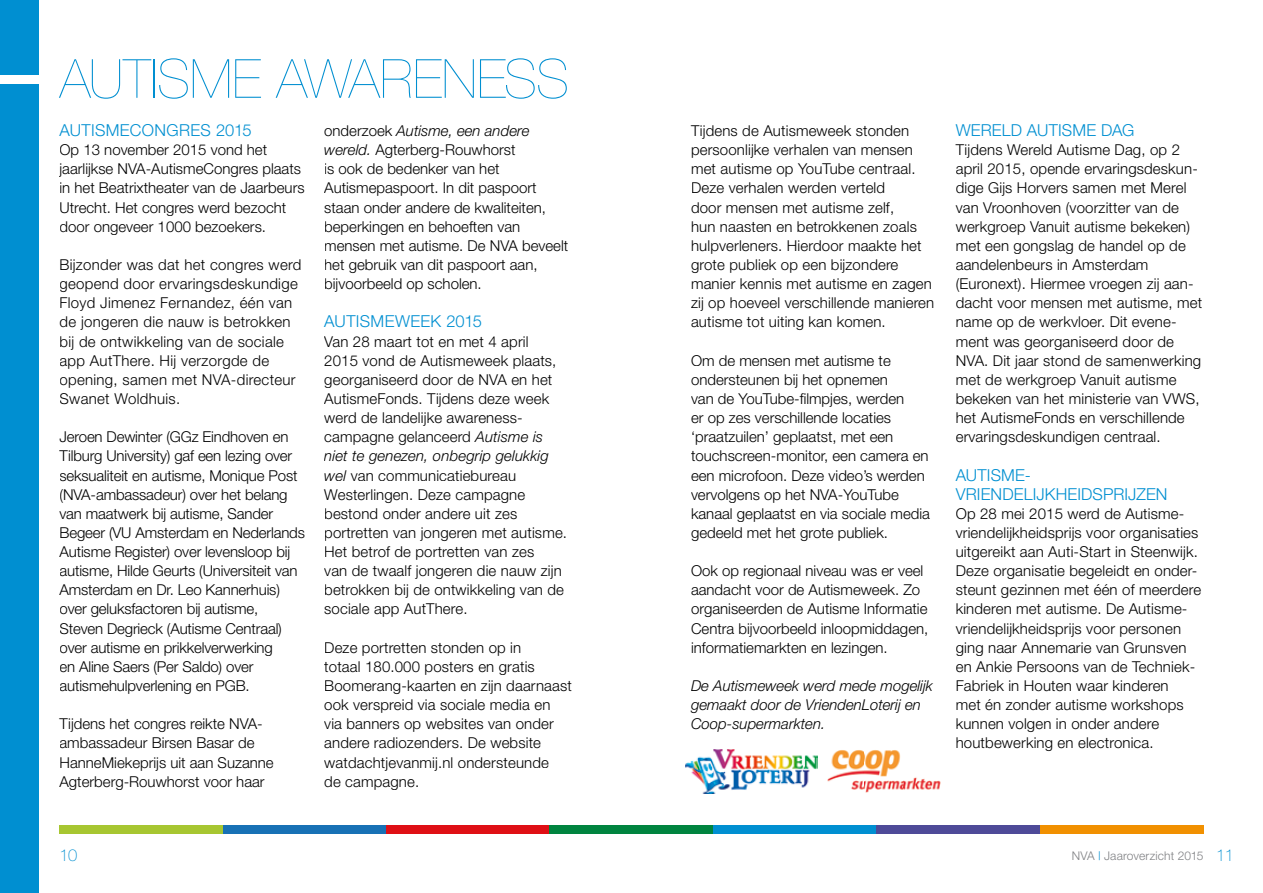
<style>
.page{position:relative;width:1263px;height:893px;background:#fff}
.page>*{position:absolute;margin:0;border:0;box-sizing:border-box;transform-origin:0 0}
.t1{font:200 54px "Helvetica Neue";letter-spacing:-.005em;color:#008fd1}
.t2{font:300 16.5px/19.2px "Helvetica Neue";letter-spacing:.01em;color:#008fd1}
.t3{font:100 16.5px "Helvetica Neue";color:#008fd1}
.t4{font:300 15px/19.2px "Helvetica Neue";letter-spacing:.01em;color:#000}
.t5{font:300 15px/19.2px "Helvetica Neue";letter-spacing:-.01em;color:#000}
.t6{font:italic 300 15px/19.2px "Helvetica Neue";color:#000}
.t7{font:300 12px "Helvetica Neue";letter-spacing:.01em;color:#808184}
.s1{font-style:italic}
.s2{color:#008fd1}
.s3{font-weight:100;font-size:16.5px;color:#008fd1}
</style>
<div class="page">
<img style="left:685px;top:749px;width:132px;height:44px">
<img style="left:827px;top:750px;width:114px;height:43px">
<div style="left:60px;top:825px;width:163px;height:8px;background:#a7c631"></div>
<div style="left:223px;top:825px;width:163px;height:8px;background:#1871b5"></div>
<div style="left:386px;top:825px;width:164px;height:8px;background:#df0f15"></div>
<div style="left:550px;top:825px;width:163px;height:8px;background:#00843f"></div>
<div style="left:713px;top:825px;width:164px;height:8px;background:#008fd1"></div>
<div style="left:877px;top:825px;width:163px;height:8px;background:#4e4a98"></div>
<div style="left:1040px;top:825px;width:163px;height:8px;background:#f19000"></div>
<div style="left:0;top:0;width:38px;height:893px;background:#008fd1"></div>
<div style="left:0;top:75px;width:38px;height:9px;background:#fff"></div>
<h1 class="t1" style="left:60px;top:48px;width:511px">AUTISME AWARENESS</h1>
<p class="t2" style="left:60px;top:120px;width:194px">AUTISMECONGRES 2015</p>
<p class="t4" style="left:60px;top:140px;width:247px">Op 13 november 2015 vond het jaarlijkse NVA-AutismeCongres plaats in het Beatrixtheater van de Jaarbeurs Utrecht. Het congres werd bezocht door ongeveer 1000 bezoekers.</p>
<p class="t4" style="left:60px;top:255px;width:243px">Bijzonder was dat het congres werd geopend door ervaringsdeskundige<br>Floyd Jimenez Fernandez, één van de jongeren die nauw is betrokken bij de ontwikkeling van de sociale app AutThere. Hij verzorgde de opening, samen met NVA-directeur<br>Swanet Woldhuis.</p>
<p class="t5" style="left:60px;top:427px;width:247px">Jeroen Dewinter (GGz Eindhoven en Tilburg University) gaf een lezing over seksualiteit en autisme, Monique Post (NVA-ambassadeur) over het belang van maatwerk bij autisme, Sander Begeer (VU Amsterdam en Nederlands Autisme Register) over levensloop bij autisme, Hilde Geurts (Universiteit van Amsterdam en Dr. Leo Kannerhuis) over geluksfactoren bij autisme, Steven Degrieck (Autisme Centraal) over autisme en prikkelverwerking<br>en Aline Saers (Per Saldo) over autismehulpverlening en PGB.</p>
<p class="t4" style="left:60px;top:714px;width:216px">Tijdens het congres reikte NVA&shy;ambassadeur Birsen Basar de<br>HanneMiekeprijs uit aan Suzanne<br>Agterberg-Rouwhorst voor haar</p>
<p class="t4" style="left:324px;top:121px;width:245px">onderzoek <span class="s1">Autisme, een andere wereld.</span> Agterberg-Rouwhorst<br>is ook de bedenker van het<br>Autismepaspoort. In dit paspoort staan onder andere de kwaliteiten, beperkingen en behoeften van mensen met autisme. De NVA beveelt het gebruik van dit paspoort aan, bijvoorbeeld op scholen.</p>
<p class="t2" style="left:324px;top:312px;width:159px">AUTISMEWEEK 2015</p>
<p class="t4" style="left:324px;top:331px;width:244px">Van 28 maart tot en met 4 april<br>2015 vond de Autismeweek plaats, georganiseerd door de NVA en het<br>AutismeFonds. Tijdens deze week werd de landelijke awareness&shy;campagne gelanceerd <span class="s1">Autisme is niet te genezen, onbegrip gelukkig wel</span> van communicatiebureau<br>Westerlingen. Deze campagne bestond onder andere uit zes portretten van jongeren met autisme.<br>Het betrof de portretten van zes<br>van de twaalf jongeren die nauw zijn betrokken bij de ontwikkeling van de sociale app AutThere.</p>
<p class="t4" style="left:324px;top:637px;width:249px">Deze portretten stonden op in<br>totaal 180.000 posters en gratis<br>Boomerang-kaarten en zijn daarnaast ook verspreid via sociale media en via banners op websites van onder andere radiozenders. De website watdachtjevanmij.nl ondersteunde<br>de campagne.</p>
<p class="t4" style="left:691px;top:121px;width:245px">Tijdens de Autismeweek stonden persoonlijke verhalen van mensen met autisme op YouTube centraal.<br>Deze verhalen werden verteld<br>door mensen met autisme zelf,<br>hun naasten en betrokkenen zoals hulpverleners. Hierdoor maakte het grote publiek op een bijzondere manier kennis met autisme en zagen zij op hoeveel verschillende manieren autisme tot uiting kan komen.</p>
<p class="t4" style="left:691px;top:350px;width:240px">Om de mensen met autisme te ondersteunen bij het opnemen<br>van de YouTube-filmpjes, werden<br>er op zes verschillende locaties ‘praatzuilen’ geplaatst, met een touchscreen-monitor, een camera en een microfoon. Deze video’s werden vervolgens op het NVA-YouTube kanaal geplaatst en via sociale media gedeeld met het grote publiek.</p>
<p class="t4" style="left:691px;top:561px;width:239px">Ook op regionaal niveau was er veel aandacht voor de Autismeweek. Zo organiseerden de Autisme Informatie Centra bijvoorbeeld inloopmiddagen, informatiemarkten en lezingen.</p>
<p class="t6" style="left:691px;top:676px;width:243px">De Autismeweek werd mede mogelijk gemaakt door de VriendenLoterij en<br>Coop-supermarkten.</p>
<p class="t2" style="left:956px;top:120px;width:180px">WERELD AUTISME DAG</p>
<p class="t4" style="left:956px;top:140px;width:248px">Tijdens Wereld Autisme Dag, op 2 april 2015, opende ervaringsdeskun&shy;dige Gijs Horvers samen met Merel van Vroonhoven (voorzitter van de werkgroep Vanuit autisme bekeken) met een gongslag de handel op de aandelenbeurs in Amsterdam (Euronext). Hiermee vroegen zij aan&shy;dacht voor mensen met autisme, met name op de werkvloer. Dit evene&shy;ment was georganiseerd door de NVA. Dit jaar stond de samenwerking met de werkgroep Vanuit autisme bekeken van het ministerie van VWS, het AutismeFonds en verschillende ervaringsdeskundigen centraal.</p>
<p class="t2" style="left:956px;top:465px;width:213px">AUTISME-<br>VRIENDELIJKHEIDSPRIJZEN</p>
<p class="t4" style="left:956px;top:503px;width:247px">Op 28 mei 2015 werd de Autisme&shy;vriendelijkheidsprijs voor organisaties uitgereikt aan Auti-Start in Steenwijk.<br>Deze organisatie begeleidt en onder&shy;steunt gezinnen met één of meerdere kinderen met autisme. De Autisme&shy;vriendelijkheidsprijs voor personen ging naar Annemarie van Grunsven en Ankie Persoons van de Techniek-Fabriek in Houten waar kinderen<br>met én zonder autisme workshops kunnen volgen in onder andere houtbewerking en electronica.</p>
<p class="t3" style="left:60px;top:846px;width:19px">10</p>
<p class="t7" style="left:1072px;top:848px;width:164px">NVA <span class="s2">|</span> Jaaroverzicht 2015 <span class="s3">11</span></p>
</div>
